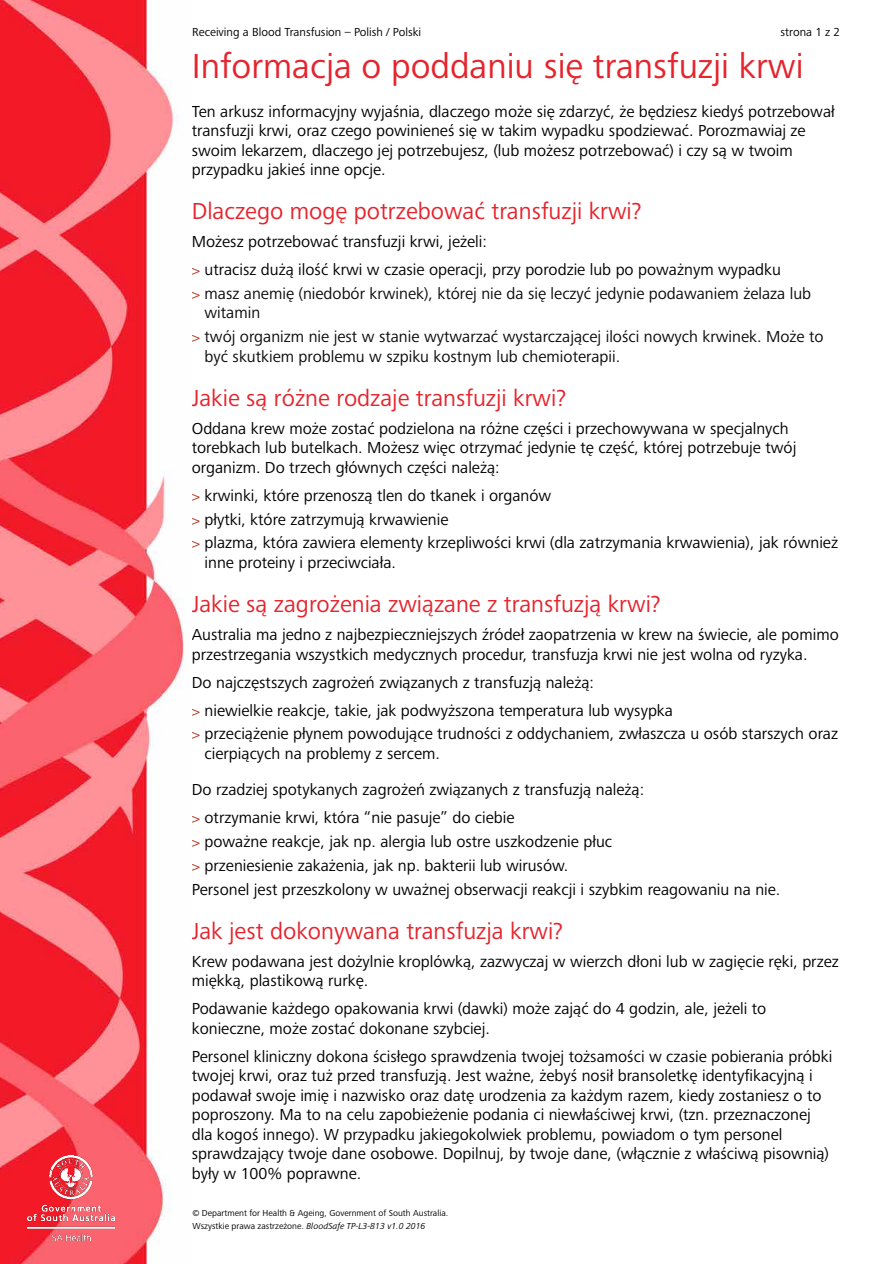
<style>
.page{position:relative;width:893px;height:1264px;background:#fff}
.page>*{position:absolute;margin:0;border:0;box-sizing:border-box;transform-origin:0 0}
.t1{font:36px "Frutiger Next LTW1 G";color:#e5242d}
.t2{font:24px "Frutiger Next LTW1 G";color:#e5242d}
.t3{font:16.5px/19.5px "Frutiger Next LTW1 G";color:#000}
.t4{font:16.5px/19.5px "Frutiger Next LTW1 G";color:#0a0a0a}
.t5{font:12px "Frutiger Next LTW1 G";color:#000}
.t6{font:9px/12.5px "Frutiger Next LTW1 G";color:#000}
.s1{font-size:15px;color:#b13217}
.s2{font-style:italic}
</style>
<div class="page">
<img style="left:0;top:0;width:184px;height:1263px">
<img style="left:27px;top:1155px;width:88px;height:85px">
<p class="t5" style="left:192px;top:25px;width:230px">Receiving a Blood Transfusion – Polish / Polski</p>
<p class="t5" style="left:781px;top:25px;width:61px">strona 1 z 2</p>
<h1 class="t1" style="left:192px;top:46px;width:613px">Informacja o poddaniu się transfuzji krwi</h1>
<p class="t3" style="left:192px;top:102px;width:644px">Ten arkusz informacyjny wyjaśnia, dlaczego może się zdarzyć, że będziesz kiedyś potrzebował transfuzji krwi, oraz czego powinieneś się w takim wypadku spodziewać. Porozmawiaj ze swoim lekarzem, dlaczego jej potrzebujesz, (lub możesz potrzebować) i czy są w twoim przypadku jakieś inne opcje.</p>
<h2 class="t2" style="left:192px;top:197px;width:451px">Dlaczego mogę potrzebować transfuzji krwi?</h2>
<p class="t3" style="left:192px;top:228px;width:591px;line-height:28px">Możesz potrzebować transfuzji krwi, jeżeli:<br><span class="s1">&gt;</span> utracisz dużą ilość krwi w czasie operacji, przy porodzie lub po poważnym wypadku</p>
<p class="t4" style="left:205px;top:284px;width:608px;text-indent:-13px"><span class="s1">&gt;</span> masz anemię (niedobór krwinek), której nie da się leczyć jedynie podawaniem żelaza lub witamin</p>
<p class="t4" style="left:205px;top:327px;width:620px;text-indent:-13px"><span class="s1">&gt;</span> twój organizm nie jest w stanie wytwarzać wystarczającej ilości nowych krwinek. Może to być skutkiem problemu w szpiku kostnym lub chemioterapii.</p>
<h2 class="t2" style="left:192px;top:384px;width:376px">Jakie są różne rodzaje transfuzji krwi?</h2>
<p class="t3" style="left:192px;top:419px;width:606px">Oddana krew może zostać podzielona na różne części i przechowywana w specjalnych torebkach lub butelkach. Możesz więc otrzymać jedynie tę część, której potrzebuje twój organizm. Do trzech głównych części należą:</p>
<p class="t3" style="left:192px;top:484px;width:648px;line-height:23.7px"><span class="s1">&gt;</span> krwinki, które przenoszą tlen do tkanek i organów<br><span class="s1">&gt;</span> płytki, które zatrzymują krwawienie<br><span class="s1">&gt;</span> plazma, która zawiera elementy krzepliwości krwi (dla zatrzymania krwawienia), jak również</p>
<p class="t3" style="left:205px;top:553px;width:193px">inne proteiny i przeciwciała.</p>
<h2 class="t2" style="left:192px;top:590px;width:470px">Jakie są zagrożenia związane z transfuzją krwi?</h2>
<p class="t3" style="left:192px;top:625px;width:648px">Australia ma jedno z najbezpieczniejszych źródeł zaopatrzenia w krew na świecie, ale pomimo przestrzegania wszystkich medycznych procedur, transfuzja krwi nie jest wolna od ryzyka.</p>
<p class="t3" style="left:192px;top:668px;width:483px;line-height:28px">Do najczęstszych zagrożeń związanych z transfuzją należą:<br><span class="s1">&gt;</span> niewielkie reakcje, takie, jak podwyższona temperatura lub wysypka</p>
<p class="t3" style="left:205px;top:724px;width:635px;text-indent:-13px"><span class="s1">&gt;</span> przeciążenie płynem powodujące trudności z oddychaniem, zwłaszcza u osób starszych oraz cierpiących na problemy z sercem.</p>
<p class="t3" style="left:192px;top:776px;width:454px;line-height:28px">Do rzadziej spotykanych zagrożeń związanych z transfuzją należą: <span class="s1">&gt;</span> otrzymanie krwi, która “nie pasuje” do ciebie</p>
<p class="t3" style="left:192px;top:830px;width:590px;line-height:23.7px"><span class="s1">&gt;</span> poważne reakcje, jak np. alergia lub ostre uszkodzenie płuc<br><span class="s1">&gt;</span> przeniesienie zakażenia, jak np. bakterii lub wirusów.<br>Personel jest przeszkolony w uważnej obserwacji reakcji i szybkim reagowaniu na nie.</p>
<h2 class="t2" style="left:192px;top:916px;width:373px">Jak jest dokonywana transfuzja krwi?</h2>
<p class="t3" style="left:192px;top:951px;width:648px">Krew podawana jest dożylnie kroplówką, zazwyczaj w wierzch dłoni lub w zagięcie ręki, przez miękką, plastikową rurkę.</p>
<p class="t3" style="left:192px;top:999px;width:576px">Podawanie każdego opakowania krwi (dawki) może zająć do 4 godzin, ale, jeżeli to konieczne, może zostać dokonane szybciej.</p>
<p class="t3" style="left:192px;top:1046px;width:642px">Personel kliniczny dokona ścisłego sprawdzenia twojej tożsamości w czasie pobierania próbki twojej krwi, oraz tuż przed transfuzją. Jest ważne, żebyś nosił bransoletkę identyfikacyjną i podawał swoje imię i nazwisko oraz datę urodzenia za każdym razem, kiedy zostaniesz o to poproszony. Ma to na celu zapobieżenie podania ci niewłaściwej krwi, (tzn. przeznaczonej dla kogoś innego). W przypadku jakiegokolwiek problemu, powiadom o tym personel sprawdzający twoje dane osobowe. Dopilnuj, by twoje dane, (włącznie z właściwą pisownią) były w 100% poprawne.</p>
<p class="t6" style="left:192px;top:1207px;width:257px">© Department for Health &amp; Ageing, Government of South Australia.<br>Wszystkie prawa zastrzeżone. <span class="s2">BloodSafe TP-L3-813 v1.0 2016</span></p>
</div>
